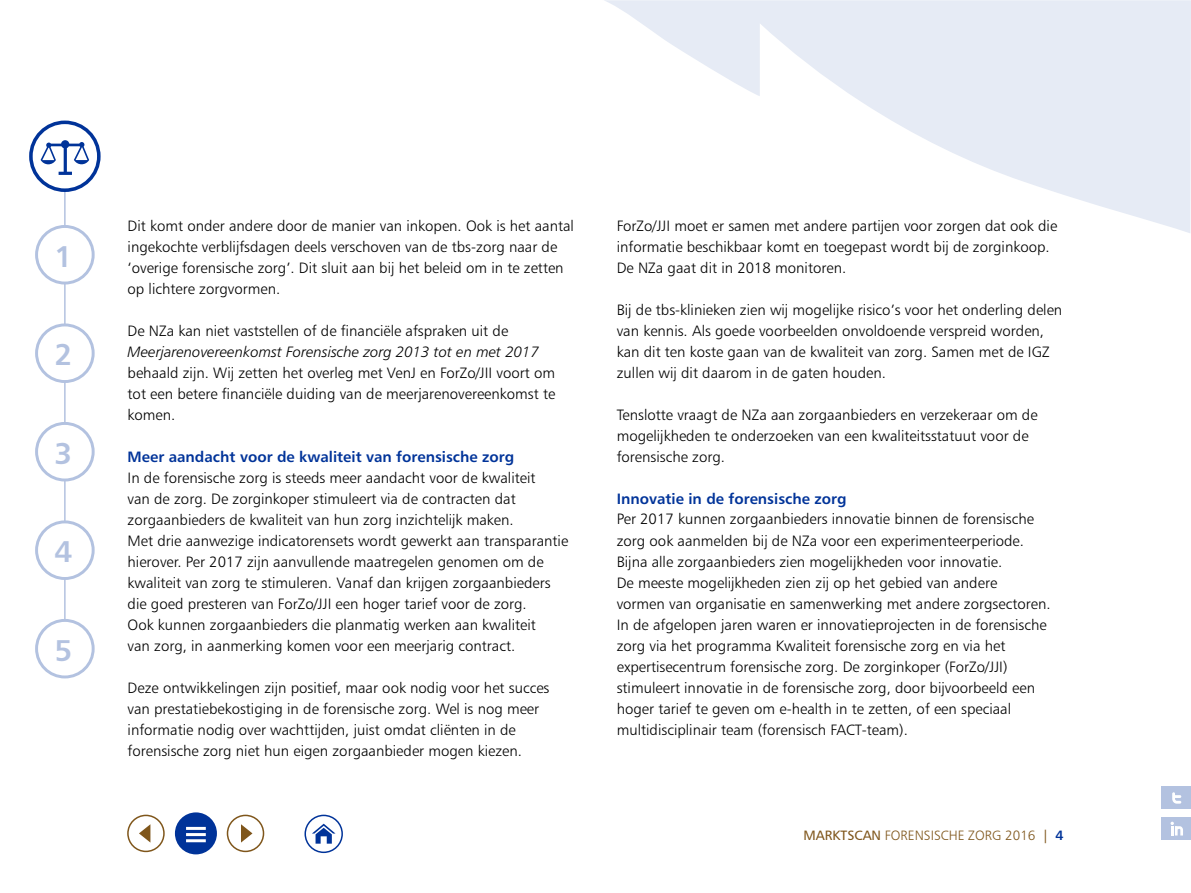
<style>
.page{position:relative;width:1191px;height:893px;background:#fff}
.page>*{position:absolute;margin:0;border:0;box-sizing:border-box;transform-origin:0 0}
.t1{font:30px "Humanist 777 BT Bold B";color:#b3c2e0}
.t2{font:15px/21px "Humanist 777 BT Light B";color:#000}
.t3{font:15px "Humanist 777 BT Bold B";color:#039}
.t4{font:15px "Humanist 777 BT Light Italic B";color:#000}
.t5{font:13.5px "Humanist 777 BT Light B";color:#7f561b}
.s1{font-family:"Humanist 777 BT Roman B"}
.s2{font-family:"Humanist 777 BT Bold B";color:#039}
</style>
<div class="page">
<svg style="left:604px;top:0;width:587px;height:233px;fill:#e6ebf5"></svg>
<div style="left:175px;top:812px;width:42px;height:42px;background:#039;border-radius:50%"></div>
<hr style="left:186px;top:827px;width:20px;height:3px;background:#fff">
<hr style="left:186px;top:833px;width:20px;height:3px;background:#fff">
<hr style="left:186px;top:839px;width:20px;height:3px;background:#fff">
<div style="left:304px;top:815px;width:39px;height:38px;border:2px solid #039;border-radius:50%"></div>
<svg style="left:312px;top:824px;width:23px;height:20px"></svg>
<div style="left:227px;top:815px;width:37px;height:37px;border:2px solid #7f561b;border-radius:50%"></div>
<svg style="left:241px;top:824px;width:11px;height:19px"></svg>
<div style="left:127px;top:815px;width:38px;height:37px;border:2px solid #7f561b;border-radius:50%"></div>
<svg style="left:139px;top:824px;width:11px;height:18px"></svg>
<div style="left:1161px;top:787px;width:30px;height:22px;background:#b3c2e0"></div>
<svg style="left:1172px;top:792px;width:9px;height:12px"></svg>
<div style="left:1161px;top:818px;width:30px;height:22px;background:#b3c2e0"></div>
<svg style="left:1170px;top:822px;width:13px;height:13px"></svg>
<hr style="left:64px;top:161px;width:2px;height:496px;background:#b3c2e0">
<div style="left:37px;top:325px;width:56px;height:56px;background:#fff;border-radius:50%"></div>
<div style="left:35px;top:323px;width:60px;height:60px;border:3px solid #b3c2e0;border-radius:50%"></div>
<div style="left:37px;top:423px;width:56px;height:57px;background:#fff;border-radius:50%"></div>
<div style="left:35px;top:422px;width:60px;height:59px;border:3px solid #b3c2e0;border-radius:50%"></div>
<div style="left:37px;top:522px;width:56px;height:56px;background:#fff;border-radius:50%"></div>
<div style="left:35px;top:520px;width:60px;height:60px;border:3px solid #b3c2e0;border-radius:50%"></div>
<div style="left:37px;top:620px;width:56px;height:57px;background:#fff;border-radius:50%"></div>
<div style="left:35px;top:619px;width:60px;height:59px;border:3px solid #b3c2e0;border-radius:50%"></div>
<div style="left:37px;top:226px;width:56px;height:57px;background:#fff;border-radius:50%"></div>
<div style="left:35px;top:225px;width:60px;height:59px;border:3px solid #b3c2e0;border-radius:50%"></div>
<svg style="left:31px;top:122px;width:68px;height:68px"></svg>
<div style="left:29px;top:121px;width:72px;height:71px;border:4px solid #039;border-radius:50%"></div>
<svg style="left:41px;top:140px;width:48px;height:35px"></svg>
<h1 class="t1" style="left:55px;top:237px;width:19px">1</h1>
<h1 class="t1" style="left:55px;top:336px;width:19px">2</h1>
<h1 class="t1" style="left:55px;top:434px;width:19px">3</h1>
<h1 class="t1" style="left:55px;top:533px;width:19px">4</h1>
<h1 class="t1" style="left:55px;top:631px;width:19px">5</h1>
<p class="t2" style="left:128px;top:215px;width:448px">Dit komt onder andere door de manier van inkopen. Ook is het aantal ingekochte verblijfsdagen deels verschoven van de tbs-zorg naar de ‘overige forensische zorg’. Dit sluit aan bij het beleid om in te zetten op lichtere zorgvormen.</p>
<p class="t2" style="left:128px;top:320px;width:382px">De NZa kan niet vaststellen of de financiële afspraken uit de</p>
<p class="t4" style="left:128px;top:343px;width:413px">Meerjarenovereenkomst Forensische zorg 2013 tot en met 2017</p>
<p class="t2" style="left:128px;top:362px;width:429px;text-align:justify">behaald zijn. Wij zetten het overleg met VenJ en ForZo/JII voort om tot een betere financiële duiding van de meerjarenovereenkomst te komen.</p>
<p class="t3" style="left:128px;top:447px;width:388px">Meer aandacht voor de kwaliteit van forensische zorg</p>
<p class="t2" style="left:128px;top:467px;width:442px">In de forensische zorg is steeds meer aandacht voor de kwaliteit<br>van de zorg. De zorginkoper stimuleert via de contracten dat zorgaanbieders de kwaliteit van hun zorg inzichtelijk maken.<br>Met drie aanwezige indicatorensets wordt gewerkt aan transparantie hierover. Per 2017 zijn aanvullende maatregelen genomen om de kwaliteit van zorg te stimuleren. Vanaf dan krijgen zorgaanbieders die goed presteren van ForZo/JJI een hoger tarief voor de zorg.<br>Ook kunnen zorgaanbieders die planmatig werken aan kwaliteit<br>van zorg, in aanmerking komen voor een meerjarig contract.</p>
<p class="t2" style="left:128px;top:677px;width:423px">Deze ontwikkelingen zijn positief, maar ook nodig voor het succes van prestatiebekostiging in de forensische zorg. Wel is nog meer informatie nodig over wachttijden, juist omdat cliënten in de forensische zorg niet hun eigen zorgaanbieder mogen kiezen.</p>
<p class="t2" style="left:617px;top:215px;width:442px">ForZo/JJI moet er samen met andere partijen voor zorgen dat ook die informatie beschikbaar komt en toegepast wordt bij de zorginkoop.<br>De NZa gaat dit in 2018 monitoren.</p>
<p class="t2" style="left:617px;top:299px;width:447px">Bij de tbs-klinieken zien wij mogelijke risico’s voor het onderling delen van kennis. Als goede voorbeelden onvoldoende verspreid worden, kan dit ten koste gaan van de kwaliteit van zorg. Samen met de IGZ zullen wij dit daarom in de gaten houden.</p>
<p class="t2" style="left:617px;top:404px;width:422px">Tenslotte vraagt de NZa aan zorgaanbieders en verzekeraar om de mogelijkheden te onderzoeken van een kwaliteitsstatuut voor de forensische zorg.</p>
<p class="t3" style="left:617px;top:489px;width:231px">Innovatie in de forensische zorg</p>
<p class="t2" style="left:617px;top:508px;width:435px">Per 2017 kunnen zorgaanbieders innovatie binnen de forensische zorg ook aanmelden bij de NZa voor een experimenteerperiode.<br>Bijna alle zorgaanbieders zien mogelijkheden voor innovatie.<br>De meeste mogelijkheden zien zij op het gebied van andere<br>vormen van organisatie en samenwerking met andere zorgsectoren.<br>In de afgelopen jaren waren er innovatieprojecten in de forensische zorg via het programma Kwaliteit forensische zorg en via het expertisecentrum forensische zorg. De zorginkoper (ForZo/JJI) stimuleert innovatie in de forensische zorg, door bijvoorbeeld een hoger tarief te geven om e-health in te zetten, of een speciaal multidisciplinair team (forensisch FACT-team).</p>
<p class="t5" style="left:803px;top:827px;width:261px"><span class="s1">MARKTSCAN</span> FORENSISCHE ZORG 2016 <span class="s1">|</span> <span class="s2">4</span></p>
</div>
